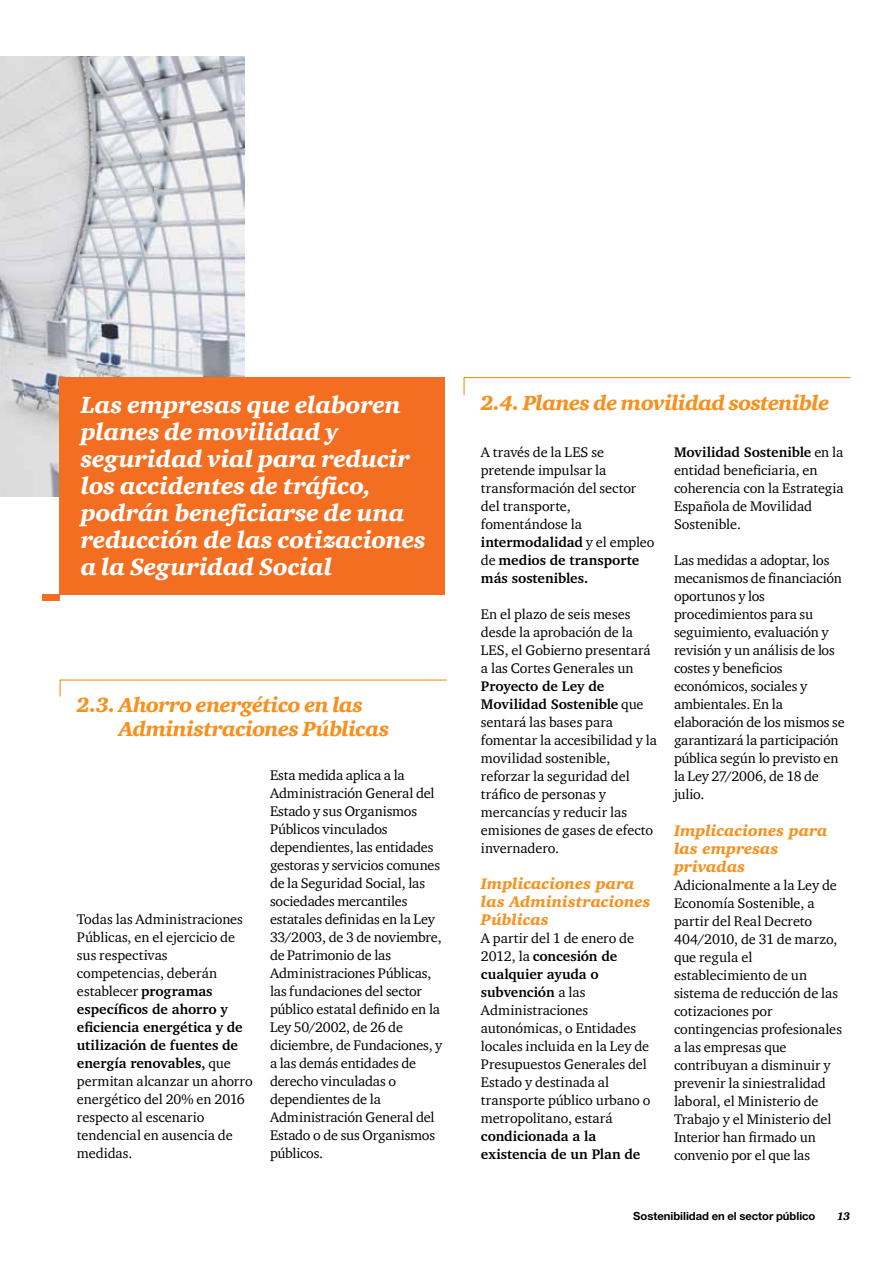
<style>
.page{position:relative;width:893px;height:1263px;background:#fff}
.page>*{position:absolute;margin:0;border:0;box-sizing:border-box;transform-origin:0 0}
.t1{font:italic 900 24px/27px "ITC Charter Com";letter-spacing:-.005em;color:#fff}
.t2{font:italic 900 21px/24px "ITC Charter Com";letter-spacing:-.025em;color:#f7901e}
.t3{font:italic 900 15.75px/18px "Charter IT Cby BT";color:#f7901e}
.t4{font:14.25px/18px "ITC Charter Com";letter-spacing:-.005em;color:#000}
.t5{font:700 14.25px/18px "Charter IT Cby BT";letter-spacing:-.005em;color:#000}
.t6{font:700 11.25px "Helvetica Neue LT Std";color:#000}
.t7{font:italic 900 11.25px "ITC Charter Com";color:#000}
.s1{font-family:"Charter IT Cby BT";font-weight:700}
.s2{font-family:"ITC Charter Com";font-weight:400}
</style>
<div class="page">
<img style="left:0;top:57px;width:244px;height:439px">
<div style="left:60px;top:377px;width:385px;height:217px;background:#f36e21"></div>
<div style="left:43px;top:594px;width:17px;height:7px;background:#f36e21"></div>
<svg style="left:59px;top:679px;width:388px;height:18px"></svg>
<svg style="left:463px;top:377px;width:388px;height:18px"></svg>
<h1 class="t1" style="left:81px;top:391px;width:347px">Las empresas que elaboren planes de movilidad y seguridad vial para reducir los accidentes de tráfico, podrán beneficiarse de una reducción de las cotizaciones a la Seguridad Social</h1>
<h2 class="t2" style="left:119px;top:693px;width:272px;text-indent:-42px">2.3. Ahorro energético en las<br>Administraciones Públicas</h2>
<p class="t4" style="left:77px;top:910px;width:168px">Todas las Administraciones<br>Públicas, en el ejercicio de sus respectivas competencias, deberán establecer <span class="s1">programas</span></p>
<p class="t5" style="left:77px;top:1000px;width:167px">específicos de ahorro y eficiencia energética y de utilización de fuentes de energía renovables, <span class="s2">que</span></p>
<p class="t4" style="left:77px;top:1072px;width:177px">permitan alcanzar un ahorro energético del 20% en 2016 respecto al escenario tendencial en ausencia de medidas.</p>
<p class="t4" style="left:270px;top:766px;width:174px">Esta medida aplica a la<br>Administración General del<br>Estado y sus Organismos<br>Públicos vinculados dependientes, las entidades gestoras y servicios comunes de la Seguridad Social, las sociedades mercantiles estatales definidas en la Ley<br>33/2003, de 3 de noviembre, de Patrimonio de las<br>Administraciones Públicas, las fundaciones del sector público estatal definido en la<br>Ley 50/2002, de 26 de diciembre, de Fundaciones, y a las demás entidades de derecho vinculadas o dependientes de la<br>Administración General del<br>Estado o de sus Organismos públicos.</p>
<h2 class="t2" style="left:480px;top:390px;width:350px">2.4. Planes de movilidad sostenible</h2>
<p class="t4" style="left:481px;top:442px;width:157px">A través de la LES se pretende impulsar la transformación del sector del transporte, fomentándose la</p>
<p class="t5" style="left:481px;top:532px;width:175px">intermodalidad <span class="s2">y el empleo de</span> medios de transporte más sostenibles.</p>
<p class="t4" style="left:481px;top:604px;width:171px">En el plazo de seis meses desde la aprobación de la<br>LES, el Gobierno presentará a las Cortes Generales un</p>
<p class="t5" style="left:481px;top:676px;width:164px">Proyecto de Ley de<br>Movilidad Sostenible <span class="s2">que</span></p>
<p class="t4" style="left:481px;top:712px;width:177px">sentará las bases para fomentar la accesibilidad y la movilidad sostenible, reforzar la seguridad del tráfico de personas y mercancías y reducir las emisiones de gases de efecto invernadero.</p>
<p class="t3" style="left:481px;top:874px;width:171px">Implicaciones para las Administraciones<br>Públicas</p>
<p class="t4" style="left:481px;top:928px;width:155px">A partir del 1 de enero de</p>
<p class="t5" style="left:481px;top:946px;width:138px"><span class="s2">2012, la</span> concesión de cualquier ayuda o subvención <span class="s2">a las</span></p>
<p class="t4" style="left:481px;top:1000px;width:171px">Administraciones autonómicas, o Entidades locales incluida en la Ley de<br>Presupuestos Generales del<br>Estado y destinada al transporte público urbano o metropolitano, estará</p>
<p class="t5" style="left:481px;top:1126px;width:161px">condicionada a la existencia de un Plan de</p>
<p class="t5" style="left:674px;top:443px;width:171px">Movilidad Sostenible <span class="s2">en la</span></p>
<p class="t4" style="left:674px;top:461px;width:171px">entidad beneficiaria, en coherencia con la Estrategia<br>Española de Movilidad<br>Sostenible.</p>
<p class="t4" style="left:674px;top:551px;width:172px">Las medidas a adoptar, los mecanismos de financiación oportunos y los procedimientos para su seguimiento, evaluación y revisión y un análisis de los costes y beneficios económicos, sociales y ambientales. En la elaboración de los mismos se garantizará la participación pública según lo previsto en la Ley 27/2006, de 18 de julio.</p>
<p class="t3" style="left:674px;top:821px;width:155px">Implicaciones para las empresas privadas</p>
<p class="t4" style="left:674px;top:875px;width:170px">Adicionalmente a la Ley de<br>Economía Sostenible, a partir del Real Decreto<br>404/2010, de 31 de marzo, que regula el establecimiento de un sistema de reducción de las cotizaciones por contingencias profesionales a las empresas que contribuyan a disminuir y prevenir la siniestralidad laboral, el Ministerio de<br>Trabajo y el Ministerio del<br>Interior han firmado un convenio por el que las</p>
<p class="t6" style="left:633px;top:1209px;width:184px">Sostenibilidad en el sector público</p>
<p class="t7" style="left:837px;top:1210px;width:15px">13</p>
</div>
